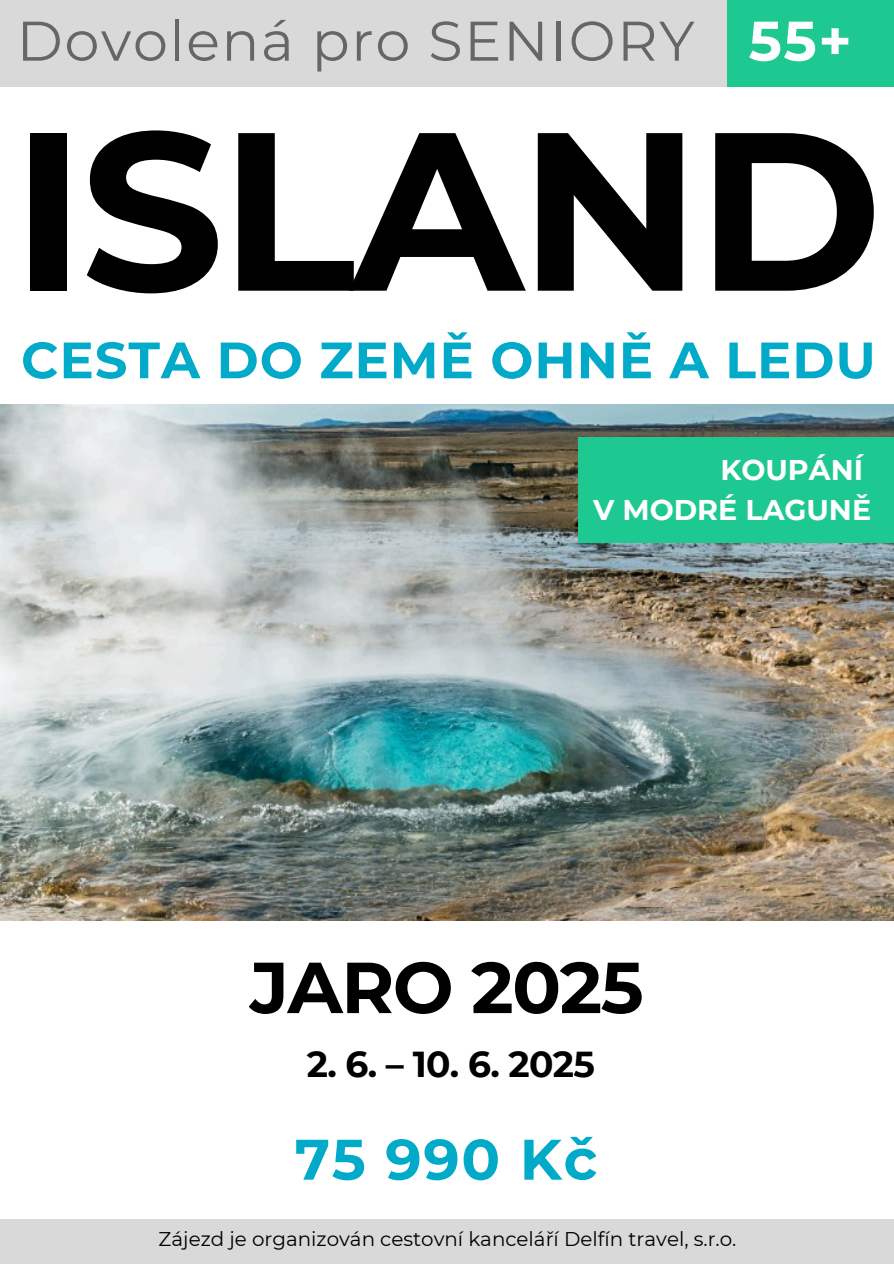
<style>
.page{position:relative;width:894px;height:1264px;background:#fff}
.page>*{position:absolute;margin:0;border:0;box-sizing:border-box;transform-origin:0 0}
.t1{font:700 225px "Montserrat";letter-spacing:-.02em;color:#000}
.t2{font:700 72px "Montserrat";letter-spacing:-.02em;color:#000}
.t3{font:700 57px "Montserrat";letter-spacing:.03em;color:#00aac8}
.t4{font:55.65px "Montserrat";letter-spacing:.03em;color:#666}
.t5{font:700 55.65px "Montserrat";color:#fff}
.t6{font:700 51px "Montserrat";letter-spacing:.02em;color:#00aac8}
.t7{font:700 36px "Montserrat";letter-spacing:-.02em;color:#000}
.t8{font:700 28.5px "Montserrat";color:#fff}
.t9{font:19.8px "Montserrat";color:#000}
</style>
<div class="page">
<div style="left:0;top:0;width:841px;height:87px;background:#d9d9d9"></div>
<div style="left:727px;top:0;width:166px;height:87px;background:#1ec891"></div>
<div style="left:0;top:1219px;width:893px;height:44px;background:#d9d9d9"></div>
<img style="left:0;top:405px;width:893px;height:515px">
<div style="left:578px;top:437px;width:315px;height:106px;background:#1ec891"></div>
<p class="t4" style="left:17px;top:7px;width:679px">Dovolená pro SENIORY</p>
<h3 class="t5" style="left:748px;top:7px;width:105px">55+</h3>
<p class="t1" style="left:11px;top:73px;width:872px">ISLAND</p>
<h1 class="t6" style="left:21px;top:329px;width:855px">CESTA DO ZEMĚ OHNĚ A LEDU</h1>
<p class="t8" style="left:720px;top:453px;width:144px">KOUPÁNÍ</p>
<h2 class="t8" style="left:593px;top:492px;width:279px">V MODRÉ LAGUNĚ</h2>
<h5 class="t2" style="left:250px;top:943px;width:395px">JARO 2025</h5>
<h6 class="t7" style="left:307px;top:1041px;width:289px">2. 6. – 10. 6. 2025</h6>
<p class="t3" style="left:294px;top:1124px;width:304px">75 990 Kč</p>
<p class="t9" style="left:159px;top:1226px;width:579px">Zájezd je organizován cestovní kanceláří Delfín travel, s.r.o.</p>
</div>
